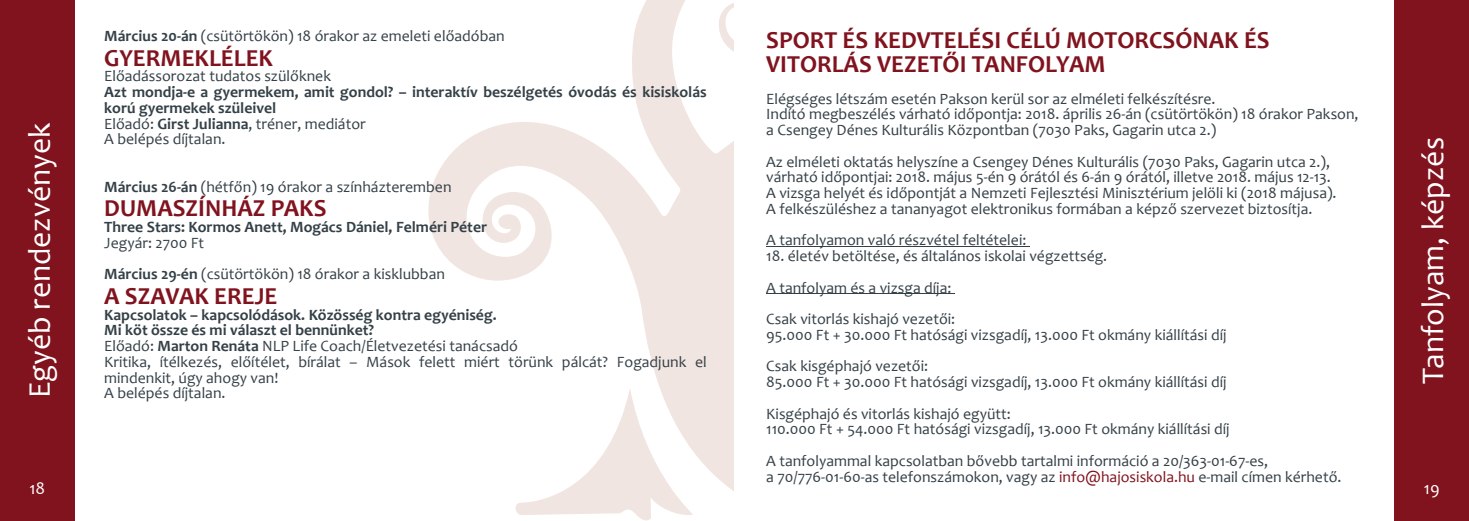
<style>
.page{position:relative;width:1469px;height:521px;background:#fff}
.page>*{position:absolute;margin:0;border:0;box-sizing:border-box;transform-origin:0 0}
.t1{font:31.5px "Candara";color:#fff}
.t2{font:700 24.5px/24.5px "Candara";color:#81131e}
.t3{font:17.5px "Candara";color:#fff}
.t4{font:15.75px/15.8px "Candara";color:#344047}
.t5{font:700 15.75px/15.8px "Candara";color:#344047}
.s1{font-weight:700}
.s2{font-weight:400}
.s3{color:#81131e}
</style>
<div class="page">
<svg style="left:515px;top:502px;width:178px;height:18px"></svg>
<svg style="left:428px;top:0;width:306px;height:502px"></svg>
<div style="left:1394px;top:0;width:74px;height:521px;background:#81131e"></div>
<div style="left:0;top:0;width:74px;height:521px;background:#81131e"></div>
<hr style="left:766px;top:246px;width:263px;height:1px;background:#344047">
<hr style="left:766px;top:293px;width:188px;height:1px;background:#344047">
<h1 class="t1" style="left:20px;top:398px;width:277px;rotate:-90deg">Egyéb rendezvények</h1>
<p class="t3" style="left:29px;top:478px;width:17px">18</p>
<p class="t4" style="left:104px;top:28px;width:402px"><span class="s1">Március 20-án</span> (csütörtökön) 18 órakor az emeleti előadóban</p>
<h2 class="t2" style="left:104px;top:45px;width:170px">GYERMEKLÉLEK</h2>
<p class="t4" style="left:104px;top:68px;width:228px">Előadássorozat tudatos szülőknek</p>
<p class="t5" style="left:104px;top:84px;width:604px">Azt mondja-e a gyermekem, amit gondol? – interaktív beszélgetés óvodás és kisiskolás korú gyermekek szüleivel<br><span class="s2">Előadó:</span> Girst Julianna<span class="s2">, tréner, mediátor<br>A belépés díjtalan.</span></p>
<p class="t4" style="left:104px;top:179px;width:349px"><span class="s1">Március 26-án</span> (hétfőn) 19 órakor a színházteremben</p>
<h2 class="t2" style="left:104px;top:196px;width:224px">DUMASZÍNHÁZ PAKS</h2>
<p class="t5" style="left:104px;top:219px;width:384px">Three Stars: Kormos Anett, Mogács Dániel, Felméri Péter</p>
<p class="t4" style="left:104px;top:227px;width:342px;line-height:31.5px">Jegyár: 2700 Ft<br><span class="s1">Március 29-én</span> (csütörtökön) 18 órakor a kisklubban</p>
<h2 class="t2" style="left:104px;top:283px;width:175px">A SZAVAK EREJE</h2>
<p class="t4" style="left:104px;top:306px;width:604px"><span class="s1">Kapcsolatok – kapcsolódások. Közösség kontra egyéniség.<br>Mi köt össze és mi választ el bennünket?<br></span>Előadó: <span class="s1">Marton Renáta</span> NLP Life Coach/Életvezetési tanácsadó<br>Kritika, ítélkezés, előítélet, bírálat – Mások felett miért törünk pálcát? Fogadjunk el mindenkit, úgy ahogy van!<br>A belépés díjtalan.</p>
<h2 class="t2" style="left:766px;top:27px;width:505px">SPORT ÉS KEDVTELÉSI CÉLÚ MOTORCSÓNAK ÉS<br>VITORLÁS VEZETŐI TANFOLYAM</h2>
<p class="t4" style="left:766px;top:90px;width:594px">Elégséges létszám esetén Pakson kerül sor az elméleti felkészítésre.<br>Indító megbeszélés várható időpontja: 2018. április 26-án (csütörtökön) 18 órakor Pakson, a Csengey Dénes Kulturális Központban (7030 Paks, Gagarin utca 2.)</p>
<p class="t4" style="left:766px;top:153px;width:572px">Az elméleti oktatás helyszíne a Csengey Dénes Kulturális (7030 Paks, Gagarin utca 2.), várható időpontjai: 2018. május 5-én 9 órától és 6-án 9 órától, illetve 2018. május 12-13.<br>A vizsga helyét és időpontját a Nemzeti Fejlesztési Minisztérium jelöli ki (2018 májusa).<br>A felkészüléshez a tananyagot elektronikus formában a képző szervezet biztosítja.</p>
<p class="t4" style="left:766px;top:232px;width:262px">A tanfolyamon való részvétel feltételei:</p>
<p class="t4" style="left:766px;top:240px;width:342px;line-height:31.5px">18. életév betöltése, és általános iskolai végzettség.<br>A tanfolyam és a vizsga díja:<br>Csak vitorlás kishajó vezetői:</p>
<p class="t4" style="left:766px;top:319px;width:462px;line-height:31.5px">95.000 Ft + 30.000 Ft hatósági vizsgadíj, 13.000 Ft okmány kiállítási díj<br>Csak kisgéphajó vezetői:</p>
<p class="t4" style="left:766px;top:366px;width:462px;line-height:31.5px">85.000 Ft + 30.000 Ft hatósági vizsgadíj, 13.000 Ft okmány kiállítási díj<br>Kisgéphajó és vitorlás kishajó együtt:</p>
<p class="t4" style="left:766px;top:413px;width:503px;line-height:31.5px">110.000 Ft + 54.000 Ft hatósági vizsgadíj, 13.000 Ft okmány kiállítási díj<br>A tanfolyammal kapcsolatban bővebb tartalmi információ a 20/363-01-67-es,</p>
<p class="t4" style="left:766px;top:468px;width:576px">a 70/776-01-60-as telefonszámokon, vagy az <span class="s3">info@hajosiskola.hu</span> e-mail címen kérhető.</p>
<h1 class="t1" style="left:1413px;top:384px;width:248px;rotate:-90deg">Tanfolyam, képzés</h1>
<p class="t3" style="left:1423px;top:478px;width:17px">19</p>
</div>
